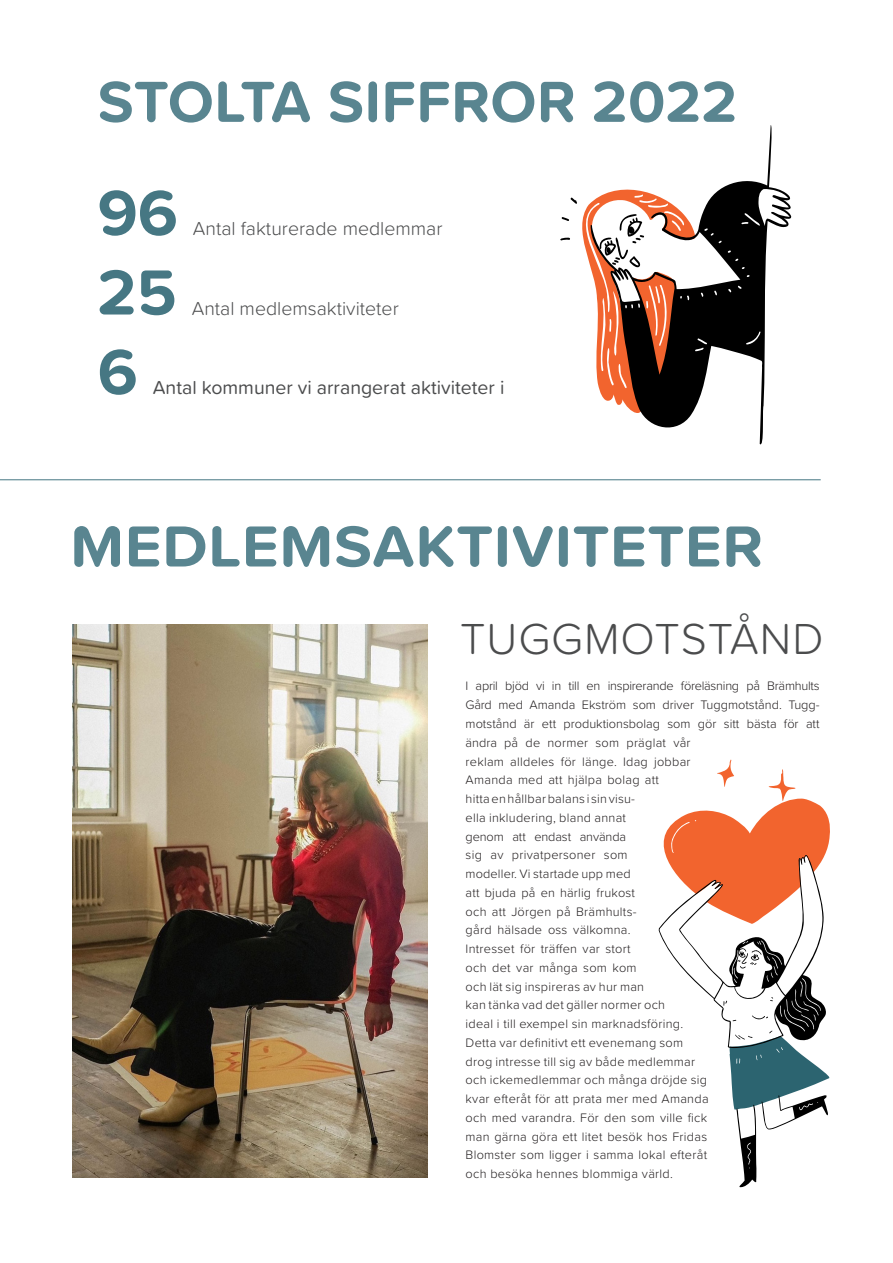
<style>
.page{position:relative;width:893px;height:1263px;background:#fff}
.page>*{position:absolute;margin:0;border:0;box-sizing:border-box;transform-origin:0 0}
.t1{font:700 66px "Proxima Soft";color:#467783}
.t2{font:700 60px "Proxima Soft";letter-spacing:.01em;color:#598590;scale:1.05 1}
.t3{font:700 60px "Proxima Soft";letter-spacing:.01em;color:#598590}
.t4{font:300 45px "Proxima Soft";letter-spacing:.02em;color:#4b4c4d}
.t5{font:300 19.5px "Proxima Soft";color:#4b4c4d}
.t6{font:19.5px "Proxima Soft";color:#4b4c4d}
.t7{font:300 12.75px/18.8px "Proxima Soft";letter-spacing:.02em;color:#231f20}
</style>
<div class="page">
<svg style="left:650px;top:125px;width:142px;height:320px"></svg>
<svg style="left:560px;top:178px;width:202px;height:244px"></svg>
<hr style="left:0;top:479px;width:821px;height:1px;background:#467783">
<img style="left:72px;top:624px;width:355px;height:554px">
<svg style="left:658px;top:760px;width:172px;height:428px"></svg>
<p class="t3" style="left:98px;top:56px;width:641px">STOLTA SIFFROR 2022</p>
<p class="t1" style="left:98px;top:163px;width:82px">96</p>
<p class="t1" style="left:98px;top:243px;width:81px">25</p>
<p class="t5" style="left:193px;top:214px;width:251px">Antal fakturerade medlemmar</p>
<p class="t5" style="left:192px;top:293px;width:209px">Antal medlemsaktiviteter</p>
<p class="t1" style="left:98px;top:322px;width:42px">6</p>
<p class="t6" style="left:153px;top:373px;width:353px">Antal kommuner vi arrangerat aktiviteter i</p>
<p class="t2" style="left:70px;top:501px;width:661px">MEDLEMSAKTIVITETER</p>
<p class="t4" style="left:460px;top:606px;width:365px">TUGGMOTSTÅND</p>
<p class="t7" style="left:466px;top:676px;width:356px">I april bjöd vi in till en inspirerande föreläsning på Brämhults Gård med Amanda Ekström som driver Tuggmotstånd. Tugg&shy;motstånd är ett produktionsbolag som gör sitt bästa för att ändra på de normer som präglat vår<br>reklam alldeles för länge. Idag jobbar<br>Amanda med att hjälpa bolag att<br>hitta en hållbar balans i sin visu-<br>ella inkludering, bland annat<br>genom att endast använda<br>sig av privatpersoner som<br>modeller. Vi startade upp med<br>att bjuda på en härlig frukost<br>och att Jörgen på Brämhults-<br>gård hälsade oss välkomna.<br>Intresset för träffen var stort<br>och det var många som kom<br>och lät sig inspireras av hur man<br>kan tänka vad det gäller normer och<br>ideal i till exempel sin marknadsföring.<br>Detta var definitivt ett evenemang som<br>drog intresse till sig av både medlemmar<br>och ickemedlemmar och många dröjde sig<br>kvar efteråt för att prata mer med Amanda<br>och med varandra. För den som ville fick<br>man gärna göra ett litet besök hos Fridas<br>Blomster som ligger i samma lokal efteråt<br>och besöka hennes blommiga värld.</p>
</div>
